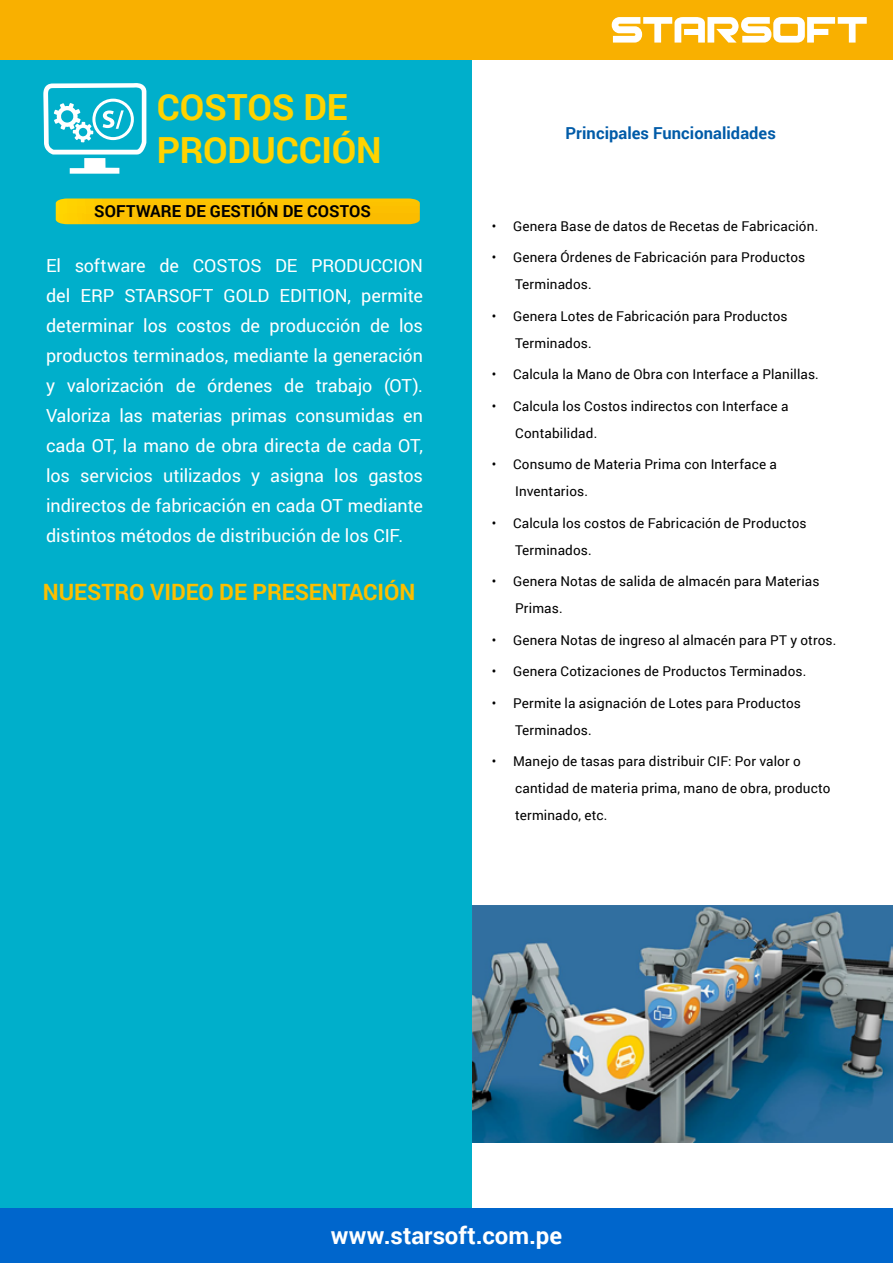
<style>
.page{position:relative;width:893px;height:1263px;background:#fff}
.page>*{position:absolute;margin:0;border:0;box-sizing:border-box;transform-origin:0 0}
.t1{font:700 36px/43.2px "Roboto";letter-spacing:-.005em;color:#ffd300}
.t2{font:700 24px "Roboto";color:#fff}
.t3{font:700 22.5px "Roboto";color:#fcbf00}
.t4{font:18px/30px "Roboto";letter-spacing:-.005em;color:#fff;text-align:justify}
.t5{font:700 16.5px "Roboto";letter-spacing:.005em;color:#005ba8}
.t6{font:700 16.5px "Roboto";letter-spacing:.005em;color:#000}
.t7{font:13.5px/27px "Roboto";letter-spacing:.01em;color:#000}
</style>
<div class="page">
<div style="left:0;top:60px;width:472px;height:1148px;background:#00afcb"></div>
<div style="left:0;top:1208px;width:893px;height:55px;background:#06c"></div>
<div style="left:0;top:0;width:893px;height:60px;background:#f9b000"></div>
<svg style="left:612px;top:17px;width:255px;height:26px"></svg>
<svg style="left:43px;top:83px;width:104px;height:91px"></svg>
<img style="left:472px;top:905px;width:421px;height:237px">
<svg style="left:56px;top:198px;width:364px;height:26px;background:#f6c004"></svg>
<h1 class="t1" style="left:157px;top:84px;width:226px">COSTOS DE<br>PRODUCCIÓN</h1>
<p class="t6" style="left:94px;top:199px;width:278px">SOFTWARE DE GESTIÓN DE COSTOS</p>
<p class="t4" style="left:46px;top:250px;width:378px">El software de COSTOS DE PRODUCCION del ERP STARSOFT GOLD EDITION, permite determinar los costos de producción de los productos terminados, mediante la generación y valorización de órdenes de trabajo (OT).<br>Valoriza las materias primas consumidas en cada OT, la mano de obra directa de cada OT, los servicios utilizados y asigna los gastos indirectos de fabricación en cada OT mediante distintos métodos de distribución de los CIF.</p>
<h3 class="t3" style="left:43px;top:576px;width:374px">NUESTRO VIDEO DE PRESENTACIÓN</h3>
<p class="t5" style="left:566px;top:121px;width:212px">Principales Funcionalidades</p>
<p class="t7" style="left:492px;top:212px;width:328px">• Genera Base de datos de Recetas de Fabricación.</p>
<p class="t7" style="left:515px;top:244px;width:292px;text-indent:-23px">• Genera Órdenes de Fabricación para Productos<br>Terminados.</p>
<p class="t7" style="left:515px;top:302px;width:274px;text-indent:-23px">• Genera Lotes de Fabricación para Productos<br>Terminados.</p>
<p class="t7" style="left:492px;top:361px;width:329px">• Calcula la Mano de Obra con Interface a Planillas.</p>
<p class="t7" style="left:515px;top:392px;width:275px;text-indent:-23px">• Calcula los Costos indirectos con Interface a<br>Contabilidad.</p>
<p class="t7" style="left:515px;top:451px;width:263px;text-indent:-23px">• Consumo de Materia Prima con Interface a<br>Inventarios.</p>
<p class="t7" style="left:515px;top:509px;width:293px;text-indent:-23px">• Calcula los costos de Fabricación de Productos<br>Terminados.</p>
<p class="t7" style="left:515px;top:568px;width:306px;text-indent:-23px">• Genera Notas de salida de almacén para Materias<br>Primas.</p>
<p class="t7" style="left:492px;top:626px;width:346px">• Genera Notas de ingreso al almacén para PT y otros.</p>
<p class="t7" style="left:492px;top:658px;width:316px">• Genera Cotizaciones de Productos Terminados.</p>
<p class="t7" style="left:515px;top:689px;width:287px;text-indent:-23px">• Permite la asignación de Lotes para Productos<br>Terminados.</p>
<p class="t7" style="left:515px;top:748px;width:317px;text-indent:-23px">• Manejo de tasas para distribuir CIF: Por valor o cantidad de materia prima, mano de obra, producto terminado, etc.</p>
<h2 class="t2" style="left:331px;top:1218px;width:233px">www.starsoft.com.pe</h2>
</div>
